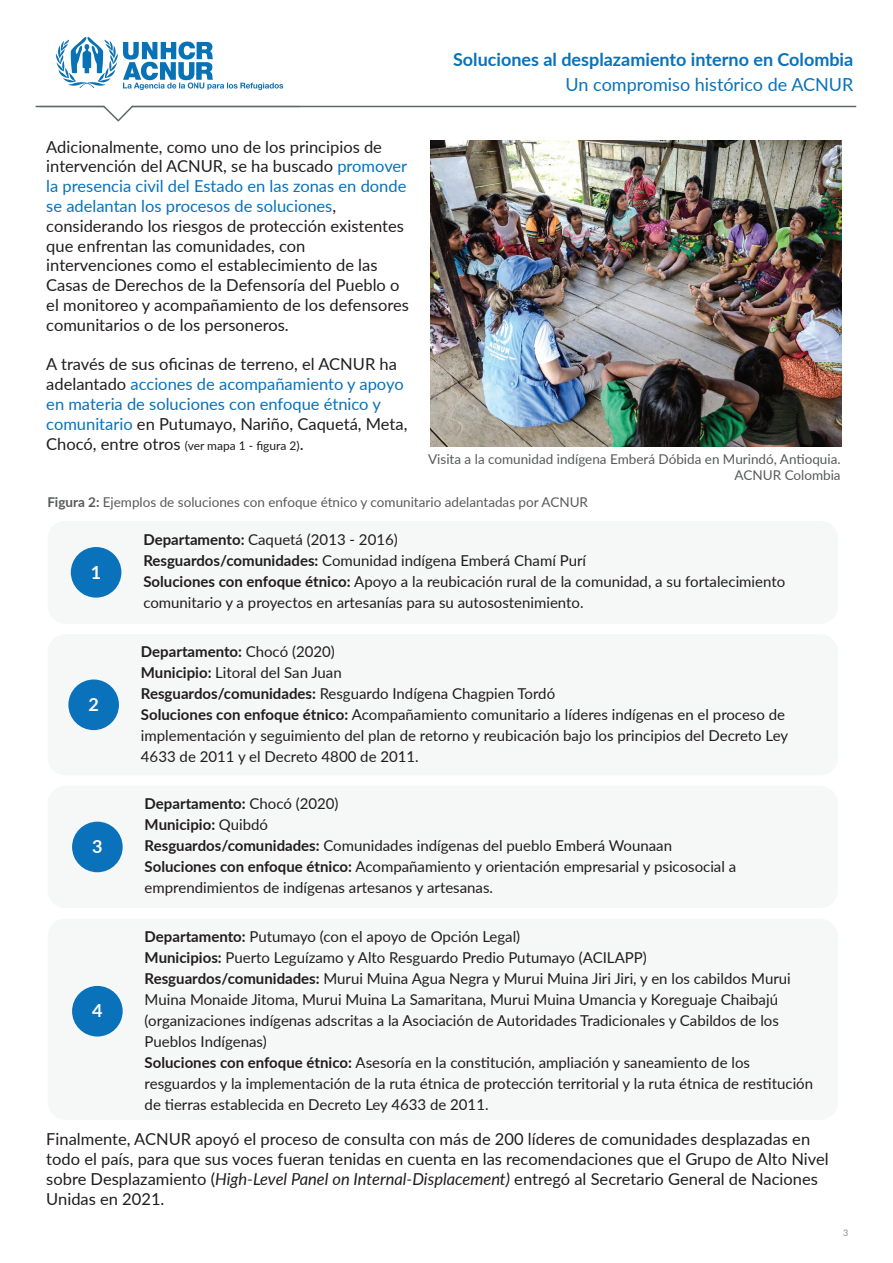
<style>
.page{position:relative;width:893px;height:1263px;background:#fff}
.page>*{position:absolute;margin:0;border:0;box-sizing:border-box;transform-origin:0 0}
.t1{font:700 18px "Lato";color:#0872ba}
.t2{font:18px "Lato";color:#0872ba}
.t3{font:700 18px "Lato";color:#fff}
.t4{font:16.5px/19.8px "Lato";color:#211d1e}
.t5{font:15px/21px "Lato";color:#211d1e}
.t6{font:13.5px/16.2px "Lato";color:#58595b;text-align:right}
.t7{font:12px "Lato";color:#211d1e}
.t8{font:9px "Lato";color:#898c8d}
.s1{color:#0872ba}
.s2{font-size:16.5px}
.s3{font-weight:700}
.s4{font-style:italic}
</style>
<div class="page">
<svg style="left:36px;top:105px;width:820px;height:17px"></svg>
<img style="left:248px;top:105px;width:52px;height:1px">
<img style="left:39px;top:105px;width:209px;height:1px">
<img style="left:102px;top:105px;width:32px;height:1px">
<img style="left:39px;top:106px;width:261px;height:1px">
<img style="left:55px;top:37px;width:229px;height:53px">
<img style="left:430px;top:140px;width:411px;height:307px">
<div style="left:71px;top:547px;width:50px;height:51px;background:#0a72ba;border-radius:50%"></div>
<div style="left:48px;top:634px;width:790px;height:141px;background:#f6f7f7;border-radius:18px"></div>
<div style="left:68px;top:679px;width:51px;height:51px;background:#0a72ba;border-radius:50%"></div>
<div style="left:48px;top:786px;width:790px;height:122px;background:#f6f7f7;border-radius:18px"></div>
<div style="left:72px;top:822px;width:51px;height:50px;background:#0a72ba;border-radius:50%"></div>
<div style="left:48px;top:918px;width:790px;height:202px;background:#f6f7f7;border-radius:18px"></div>
<div style="left:72px;top:986px;width:51px;height:50px;background:#0a72ba;border-radius:50%"></div>
<p class="t4" style="left:46px;top:136px;width:364px">Adicionalmente, como uno de los principios de intervención del ACNUR, se ha buscado <span class="s1">promover la presencia civil del Estado en las zonas en donde se adelantan los procesos de soluciones</span>, considerando los riesgos de protección existentes que enfrentan las comunidades, con intervenciones como el establecimiento de las Casas de Derechos de la Defensoría del Pueblo o el monitoreo y acompañamiento de los defensores comunitarios o de los personeros.</p>
<p class="t4" style="left:46px;top:354px;width:363px">A través de sus oficinas de terreno, el ACNUR ha adelantado <span class="s1">acciones de acompañamiento y apoyo en materia de soluciones con enfoque étnico y comunitario</span> en Putumayo, Nariño, Caquetá, Meta,</p>
<p class="t7" style="left:46px;top:437px;width:259px"><span class="s2">Chocó, entre otros</span> (ver mapa 1 - figura 2)<span class="s2">.</span></p>
<p class="t1" style="left:453px;top:46px;width:402px">Soluciones al desplazamiento interno en Colombia</p>
<p class="t2" style="left:566px;top:72px;width:289px">Un compromiso histórico de ACNUR</p>
<p class="t6" style="left:428px;top:451px;width:414px">Visita a la comunidad indígena Emberá Dóbida en Murindó, Antioquia.<br>ACNUR Colombia</p>
<p class="t6" style="left:47px;top:493px;width:542px"><span class="s3">Figura 2:</span> Ejemplos de soluciones con enfoque étnico y comunitario adelantadas por ACNUR</p>
<p class="t5" style="left:143px;top:528px;width:643px"><span class="s3">Departamento:</span> Caquetá (2013 - 2016)<br><span class="s3">Resguardos/comunidades:</span> Comunidad indígena Emberá Chamí Purí<br><span class="s3">Soluciones con enfoque étnico:</span> Apoyo a la reubicación rural de la comunidad, a su fortalecimiento comunitario y a proyectos en artesanías para su autosostenimiento.</p>
<p class="t3" style="left:91px;top:559px;width:12px">1</p>
<p class="t3" style="left:88px;top:691px;width:12px">2</p>
<p class="t3" style="left:92px;top:833px;width:12px">3</p>
<p class="t3" style="left:92px;top:998px;width:12px">4</p>
<p class="t5" style="left:141px;top:640px;width:649px"><span class="s3">Departamento:</span> Chocó (2020)<br><span class="s3">Municipio:</span> Litoral del San Juan<br><span class="s3">Resguardos/comunidades:</span> Resguardo Indígena Chagpien Tordó<br><span class="s3">Soluciones con enfoque étnico:</span> Acompañamiento comunitario a líderes indígenas en el proceso de implementación y seguimiento del plan de retorno y reubicación bajo los principios del Decreto Ley 4633 de 2011 y el Decreto 4800 de 2011.</p>
<p class="t5" style="left:145px;top:792px;width:593px"><span class="s3">Departamento:</span> Chocó (2020)<br><span class="s3">Municipio:</span> Quibdó<br><span class="s3">Resguardos/comunidades:</span> Comunidades indígenas del pueblo Emberá Wounaan <span class="s3">Soluciones con enfoque étnico:</span> Acompañamiento y orientación empresarial y psicosocial a emprendimientos de indígenas artesanos y artesanas.</p>
<p class="t5" style="left:145px;top:925px;width:670px"><span class="s3">Departamento:</span> Putumayo (con el apoyo de Opción Legal)<br><span class="s3">Municipios:</span> Puerto Leguízamo y Alto Resguardo Predio Putumayo (ACILAPP)<br><span class="s3">Resguardos/comunidades:</span> Murui Muina Agua Negra y Murui Muina Jiri Jiri, y en los cabildos Murui Muina Monaide Jitoma, Murui Muina La Samaritana, Murui Muina Umancia y Koreguaje Chaibajú (organizaciones indígenas adscritas a la Asociación de Autoridades Tradicionales y Cabildos de los Pueblos Indígenas)<br><span class="s3">Soluciones con enfoque étnico:</span> Asesoría en la constitución, ampliación y saneamiento de los resguardos y la implementación de la ruta étnica de protección territorial y la ruta étnica de restitución de tierras establecida en Decreto Ley 4633 de 2011.</p>
<p class="t4" style="left:46px;top:1128px;width:784px">Finalmente, ACNUR apoyó el proceso de consulta con más de 200 líderes de comunidades desplazadas en todo el país, para que sus voces fueran tenidas en cuenta en las recomendaciones que el Grupo de Alto Nivel sobre Desplazamiento (<span class="s4">High-Level Panel on Internal-Displacement)</span> entregó al Secretario General de Naciones Unidas en 2021.</p>
<p class="t8" style="left:843px;top:1226px;width:7px">3</p>
</div>
